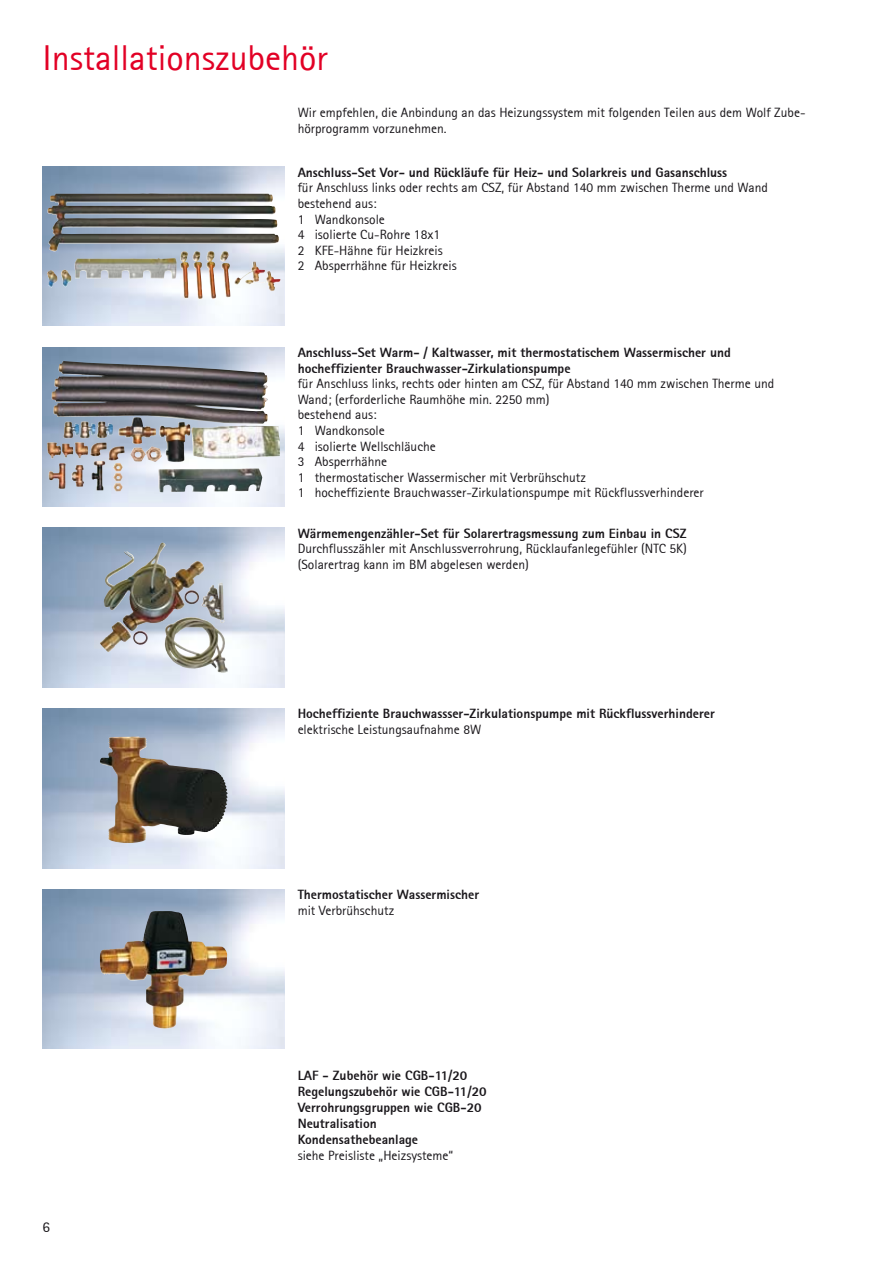
<style>
.page{position:relative;width:893px;height:1263px;background:#fff}
.page>*{position:absolute;margin:0;border:0;box-sizing:border-box;transform-origin:0 0}
.t1{font:36px "Rotis Sans Serif 55";color:#e20025}
.t2{font:15px "Rotis Sans Serif 55";color:#1a171b}
.t3{font:13.5px/15.6px "Rotis Sans Serif 55";color:#1a171b}
.t4{font:13.5px/16px "Rotis Sans Serif Extra Bold 75";color:#1a171b}
</style>
<div class="page">
<img style="left:43px;top:528px;width:242px;height:159px">
<img style="left:110px;top:542px;width:52px;height:44px">
<img style="left:43px;top:347px;width:242px;height:160px">
<img style="left:51px;top:361px;width:217px;height:83px">
<img style="left:100px;top:737px;width:127px;height:106px">
<img style="left:100px;top:911px;width:127px;height:117px">
<img style="left:43px;top:166px;width:242px;height:160px">
<img style="left:48px;top:193px;width:231px;height:106px">
<h1 class="t1" style="left:43px;top:37px;width:287px">Installationszubehör</h1>
<p class="t3" style="left:298px;top:104px;width:509px;line-height:16.2px">Wir empfehlen, die Anbindung an das Heizungssystem mit folgenden Teilen aus dem Wolf Zube&shy;hörprogramm vorzunehmen.</p>
<p class="t4" style="left:298px;top:164px;width:431px">Anschluss-Set Vor- und Rückläufe für Heiz- und Solarkreis und Gasanschluss</p>
<p class="t3" style="left:298px;top:180px;width:472px">für Anschluss links oder rechts am CSZ, für Abstand 140 mm zwischen Therme und Wand bestehend aus:<br>1 Wandkonsole<br>4 isolierte Cu-Rohre 18x1<br>2 KFE-Hähne für Heizkreis<br>2 Absperrhähne für Heizkreis</p>
<p class="t4" style="left:298px;top:344px;width:435px;line-height:15.6px">Anschluss-Set Warm- / Kaltwasser, mit thermostatischem Wassermischer und hocheffizienter Brauchwasser-Zirkulationspumpe</p>
<p class="t3" style="left:298px;top:376px;width:478px">für Anschluss links, rechts oder hinten am CSZ, für Abstand 140 mm zwischen Therme und Wand; (erforderliche Raumhöhe min. 2250 mm)<br>bestehend aus:<br>1 Wandkonsole<br>4 isolierte Wellschläuche<br>3 Absperrhähne<br>1 thermostatischer Wassermischer mit Verbrühschutz<br>1 hocheffiziente Brauchwasser-Zirkulationspumpe mit Rückflussverhinderer</p>
<p class="t4" style="left:298px;top:525px;width:390px">Wärmemengenzähler-Set für Solarertragsmessung zum Einbau in CSZ</p>
<p class="t3" style="left:298px;top:541px;width:391px">Durchflusszähler mit Anschlussverrohrung, Rücklaufanlegefühler (NTC 5K) (Solarertrag kann im BM abgelesen werden)</p>
<p class="t4" style="left:298px;top:706px;width:419px">Hocheffiziente Brauchwassser-Zirkulationspumpe mit Rückflussverhinderer</p>
<p class="t3" style="left:298px;top:721px;width:185px">elektrische Leistungsaufnahme 8W</p>
<p class="t4" style="left:298px;top:886px;width:183px">Thermostatischer Wassermischer</p>
<p class="t3" style="left:298px;top:903px;width:98px">mit Verbrühschutz</p>
<p class="t2" style="left:43px;top:1218px;width:9px">6</p>
<p class="t4" style="left:298px;top:1067px;width:191px">LAF - Zubehör wie CGB-11/20<br>Regelungszubehör wie CGB-11/20<br>Verrohrungsgruppen wie CGB-20<br>Neutralisation<br>Kondensathebeanlage</p>
<p class="t3" style="left:298px;top:1147px;width:157px">siehe Preisliste „Heizsysteme“</p>
</div>
